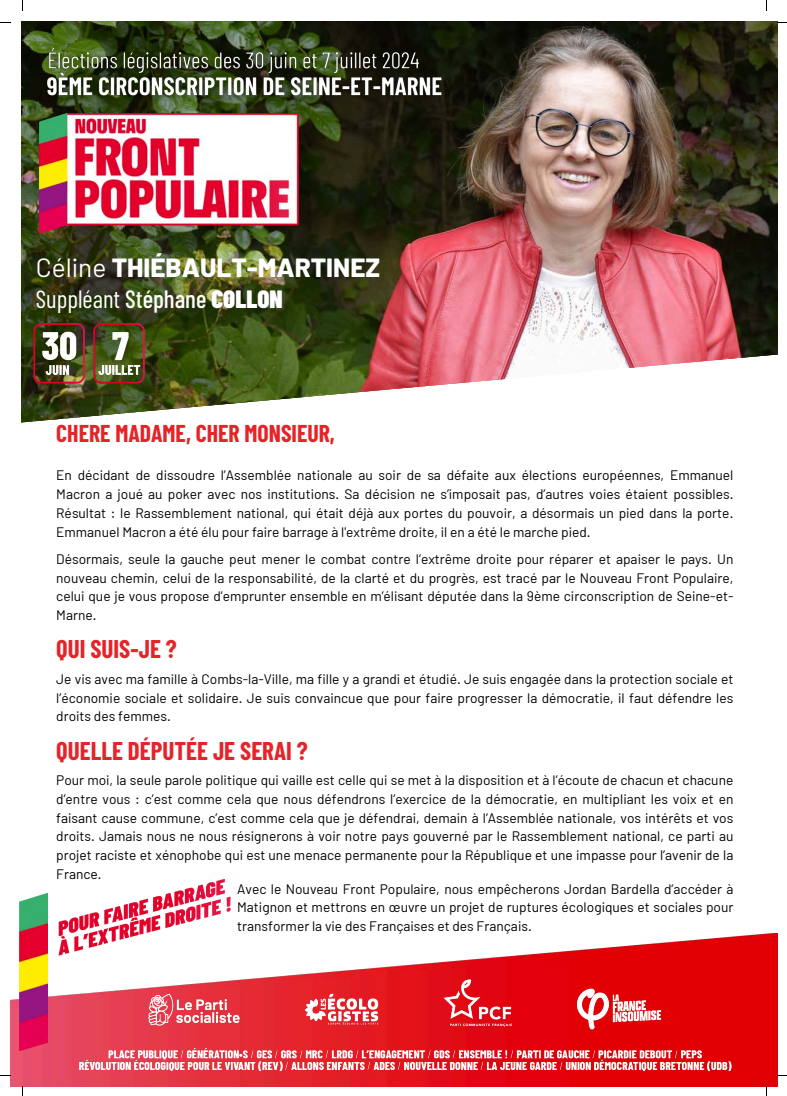
<style>
.page{position:relative;width:787px;height:1096px;background:#fff}
.page>*{position:absolute;margin:0;border:0;box-sizing:border-box;transform-origin:0 0}
.t1{font:800 26.25px "Barlow";color:#fff}
.t2{font:700 25px "Barlow Condensed";color:#e52429}
.t3{font:24.88px "Barlow Condensed";color:#fff}
.t4{font:700 23.75px "Barlow Condensed";color:#e52429}
.t5{font:13.75px/18.8px "Barlow";color:#000;text-align:justify}
.s1{font-weight:400}
.s2{font-weight:500}
.s3{font-weight:900}
</style>
<div class="page">
<img style="left:22px;top:22px;width:755px;height:331px">
<svg style="left:21px;top:353px;width:756px;height:70px"></svg>
<img style="left:39px;top:39px;width:389px;height:22px">
<img style="left:36px;top:61px;width:418px;height:48px">
<img style="left:22px;top:110px;width:294px;height:130px">
<img style="left:28px;top:316px;width:120px;height:70px">
<img style="left:58px;top:878px;width:173px;height:55px">
<img style="left:10px;top:933px;width:767px;height:153px">
<img style="left:59px;top:949px;width:693px;height:135px">
<img style="left:19px;top:893px;width:28px;height:157px">
<p class="t1" style="left:36px;top:251px;width:346px"><span class="s1">Céline</span> THIÉBAULT-MARTINEZ</p>
<h2 class="t3" style="left:36px;top:283px;width:248px">Suppléant <span class="s2">Stéphane</span> <span class="s3">COLLON</span></h2>
<h3 class="t4" style="left:56px;top:418px;width:280px">CHERE MADAME, CHER MONSIEUR,</h3>
<p class="t5" style="left:56px;top:465px;width:679px">En décidant de dissoudre l’Assemblée nationale au soir de sa défaite aux élections européennes, Emmanuel Macron a joué au poker avec nos institutions. Sa décision ne s’imposait pas, d’autres voies étaient possibles.<br>Résultat : le Rassemblement national, qui était déjà aux portes du pouvoir, a désormais un pied dans la porte.<br>Emmanuel Macron a été élu pour faire barrage à l'extrême droite, il en a été le marche pied.</p>
<p class="t5" style="left:56px;top:549px;width:679px">Désormais, seule la gauche peut mener le combat contre l’extrême droite pour réparer et apaiser le pays. Un nouveau chemin, celui de la responsabilité, de la clarté et du progrès, est tracé par le Nouveau Front Populaire, celui que je vous propose d’emprunter ensemble en m’élisant députée dans la 9ème circonscription de Seine-et-Marne.</p>
<p class="t2" style="left:56px;top:633px;width:122px">QUI SUIS-JE ?</p>
<h1 class="t5" style="left:56px;top:669px;width:679px">Je vis avec ma famille à Combs-la-Ville, ma fille y a grandi et étudié. Je suis engagée dans la protection sociale et l’économie sociale et solidaire. Je suis convaincue que pour faire progresser la démocratie, il faut défendre les droits des femmes.</h1>
<p class="t2" style="left:56px;top:734px;width:253px">QUELLE DÉPUTÉE JE SERAI ?</p>
<p class="t5" style="left:56px;top:770px;width:679px">Pour moi, la seule parole politique qui vaille est celle qui se met à la disposition et à l’écoute de chacun et chacune d’entre vous : c’est comme cela que nous défendrons l’exercice de la démocratie, en multipliant les voix et en faisant cause commune, c’est comme cela que je défendrai, demain à l’Assemblée nationale, vos intérêts et vos droits. Jamais nous ne nous résignerons à voir notre pays gouverné par le Rassemblement national, ce parti au projet raciste et xénophobe qui est une menace permanente pour la République et une impasse pour l’avenir de la France.</p>
<p class="t5" style="left:237px;top:878px;width:498px">Avec le Nouveau Front Populaire, nous empêcherons Jordan Bardella d’accéder à Matignon et mettrons en œuvre un projet de ruptures écologiques et sociales pour transformer la vie des Françaises et des Français.</p>
</div>
